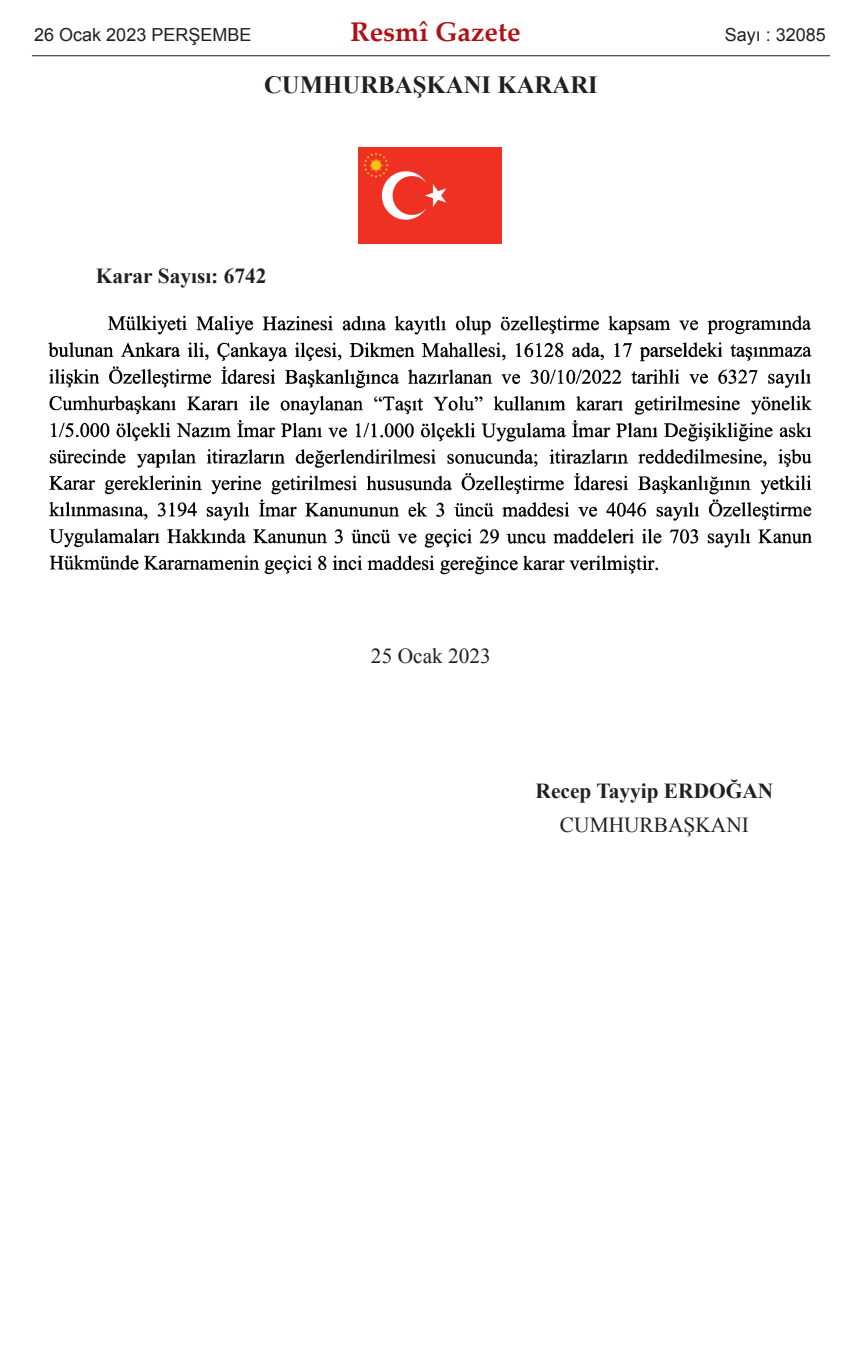
<style>
.page{position:relative;width:862px;height:1365px;background:#fff}
.page>*{position:absolute;margin:0;border:0;box-sizing:border-box;transform-origin:0 0}
.t1{font:700 27px "Palatino Linotype";color:#b40e16}
.t2{font:700 24.75px "Times New Roman";color:#231f20}
.t3{font:700 21.38px "Times New Roman";color:#231f20}
.t4{font:21.38px "Times New Roman";color:#231f20}
.t5{font:18px "Arial";color:#231f20}
</style>
<div class="page">
<img style="left:358px;top:148px;width:143px;height:95px">
<img style="left:48px;top:315px;width:765px;height:260px">
<hr style="left:32px;top:55px;width:797px;height:1px;background:#231f20">
<p class="t5" style="left:34px;top:25px;width:219px">26 Ocak 2023 PERŞEMBE</p>
<p class="t1" style="left:350px;top:21px;width:171px">Resmî Gazete</p>
<p class="t5" style="left:724px;top:25px;width:103px">Sayı : 32085</p>
<p class="t2" style="left:264px;top:71px;width:335px">CUMHURBAŞKANI KARARI</p>
<p class="t3" style="left:96px;top:264px;width:172px">Karar Sayısı: 6742</p>
<p class="t4" style="left:371px;top:644px;width:121px">25 Ocak 2023</p>
<p class="t3" style="left:535px;top:779px;width:239px">Recep Tayyip ERDOĞAN</p>
<p class="t4" style="left:559px;top:813px;width:190px">CUMHURBAŞKANI</p>
</div>
